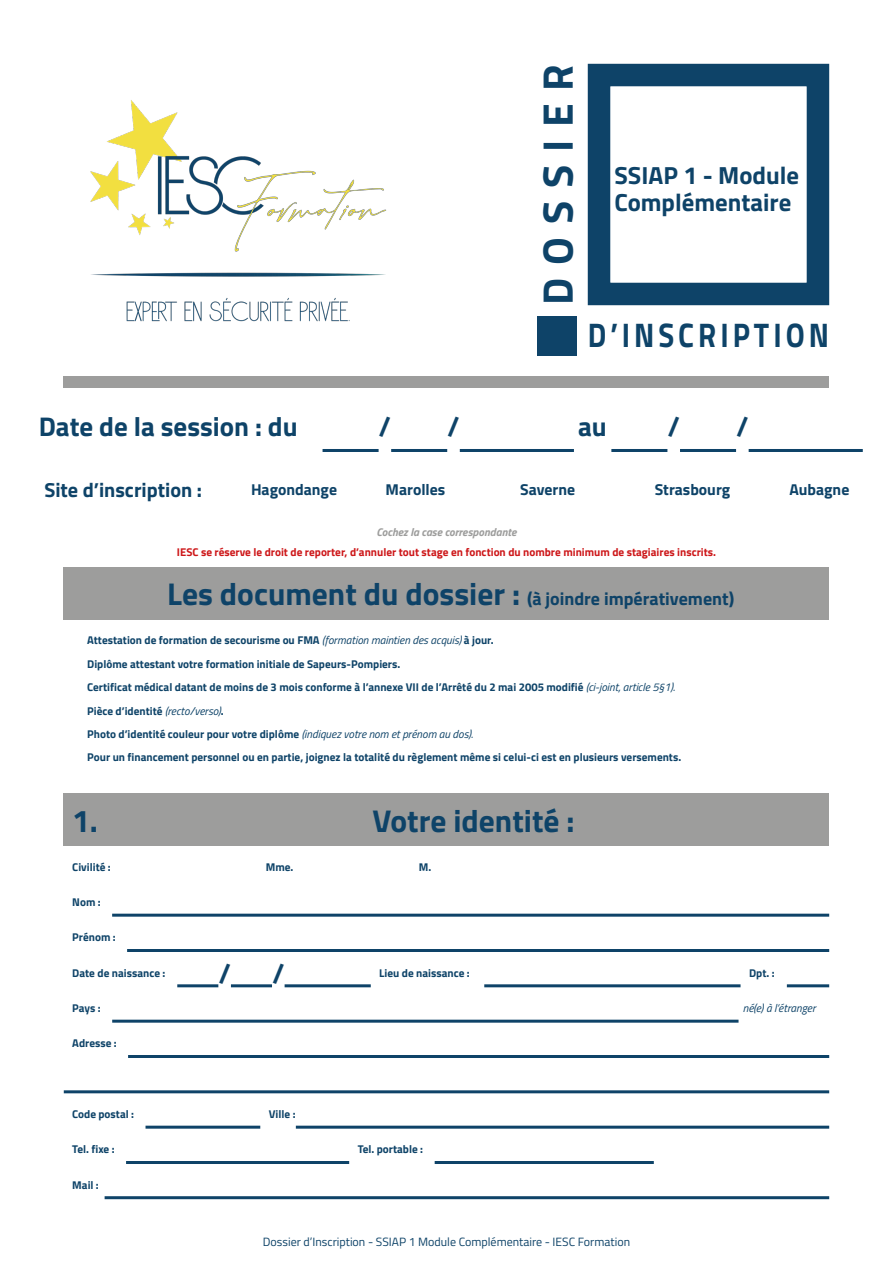
<style>
.page{position:relative;width:893px;height:1263px;background:#fff}
.page>*{position:absolute;margin:0;border:0;box-sizing:border-box;transform-origin:0 0}
.t1{font:700 42.75px "Titillium Web";letter-spacing:.3em;color:#0e4368}
.t2{font:700 34.2px "Titillium Web";letter-spacing:.135em;color:#0e4368;scale:.86 1}
.t3{font:700 31.5px "Titillium Web";color:#0e4368}
.t4{font:700 27px "Titillium Web";color:#0e4368}
.t5{font:700 24.75px/27px "Titillium Web";color:#0e4368}
.t6{font:700 20.25px "Titillium Web";color:#0e4368}
.t7{font:700 18px "Titillium Web";color:#0e4368}
.t8{font:700 15.75px "Titillium Web";color:#0e4368}
.Page_01-Texte{font:12px "Titillium Web";color:#0e4368}
.t9{font:700 11.25px "Titillium Web";color:#0e4368}
.t10{font:700 11.25px "Titillium Web";color:#cd1719}
.t11{font:italic 700 11.25px "Titillium Web";color:#9d9d9c}
.t12{font:italic 11.25px "Titillium Web";color:#0e4368}
.s1{font-size:31.5px}
.s2{font-weight:400;font-style:italic}
</style>
<div class="page">
<div style="left:588px;top:64px;width:241px;height:241px;border:22px solid #0e4368"></div>
<div style="left:537px;top:316px;width:39px;height:40px;background:#0e4368"></div>
<img style="left:90px;top:100px;width:297px;height:222px">
<div style="left:64px;top:567px;width:765px;height:53px;background:#9d9d9c"></div>
<div style="left:64px;top:377px;width:765px;height:11px;background:#9d9d9c"></div>
<hr style="left:460px;top:449px;width:114px;height:3px;background:#0e4368">
<hr style="left:391px;top:449px;width:56px;height:3px;background:#0e4368">
<hr style="left:323px;top:449px;width:56px;height:3px;background:#0e4368">
<hr style="left:680px;top:449px;width:56px;height:3px;background:#0e4368">
<hr style="left:749px;top:449px;width:114px;height:3px;background:#0e4368">
<hr style="left:611px;top:449px;width:56px;height:3px;background:#0e4368">
<div style="left:64px;top:793px;width:765px;height:53px;background:#9d9d9c"></div>
<hr style="left:787px;top:984px;width:42px;height:3px;background:#0e4368">
<hr style="left:484px;top:984px;width:256px;height:3px;background:#0e4368">
<hr style="left:127px;top:949px;width:702px;height:3px;background:#0e4368">
<hr style="left:112px;top:914px;width:717px;height:3px;background:#0e4368">
<hr style="left:177px;top:984px;width:41px;height:3px;background:#0e4368">
<hr style="left:231px;top:984px;width:41px;height:3px;background:#0e4368">
<hr style="left:285px;top:984px;width:86px;height:3px;background:#0e4368">
<hr style="left:112px;top:1020px;width:626px;height:3px;background:#0e4368">
<hr style="left:435px;top:1161px;width:219px;height:3px;background:#0e4368">
<hr style="left:126px;top:1161px;width:223px;height:3px;background:#0e4368">
<hr style="left:146px;top:1126px;width:114px;height:3px;background:#0e4368">
<hr style="left:296px;top:1126px;width:533px;height:3px;background:#0e4368">
<hr style="left:105px;top:1196px;width:724px;height:3px;background:#0e4368">
<hr style="left:128px;top:1055px;width:701px;height:3px;background:#0e4368">
<hr style="left:64px;top:1090px;width:765px;height:3px;background:#0e4368">
<p class="t1" style="left:525px;top:305px;width:243px;rotate:-90deg">DOSSIER</p>
<p class="t5" style="left:614px;top:160px;width:186px">SSIAP 1 - Module<br>Complémentaire</p>
<p class="t2" style="left:588px;top:309px;width:282px">D’INSCRIPTION</p>
<p class="t4" style="left:39px;top:406px;width:260px">Date de la session : du</p>
<p class="t4" style="left:379px;top:406px;width:14px">/</p>
<p class="t4" style="left:447px;top:406px;width:14px">/</p>
<p class="t4" style="left:578px;top:406px;width:30px">au</p>
<p class="t4" style="left:667px;top:406px;width:14px">/</p>
<p class="t4" style="left:736px;top:406px;width:14px">/</p>
<p class="t6" style="left:44px;top:475px;width:159px">Site d’inscription :</p>
<p class="t8" style="left:251px;top:478px;width:88px">Hagondange</p>
<p class="t8" style="left:386px;top:478px;width:61px">Marolles</p>
<p class="t8" style="left:520px;top:478px;width:56px">Saverne</p>
<p class="t8" style="left:655px;top:478px;width:77px">Strasbourg</p>
<p class="t8" style="left:789px;top:478px;width:61px">Aubagne</p>
<p class="t11" style="left:376px;top:523px;width:142px">Cochez la case correspondante</p>
<p class="t10" style="left:177px;top:543px;width:541px">IESC se réserve le droit de reporter, d’annuler tout stage en fonction du nombre minimum de stagiaires inscrits.</p>
<p class="t7" style="left:167px;top:585px;width:569px"><span class="s1">Les document du dossier :</span> (à joindre impérativement)</p>
<p class="t9" style="left:87px;top:632px;width:408px">Attestation de formation de secourisme ou FMA <span class="s2">(formation maintien des acquis)</span> à jour.</p>
<p class="t9" style="left:87px;top:678px;width:589px">Certificat médical datant de moins de 3 mois conforme à l’annexe VII de l’Arrêté du 2 mai 2005 modifié <span class="s2">(ci-joint, article 5§1).</span></p>
<p class="t9" style="left:87px;top:655px;width:315px">Diplôme attestant votre formation initiale de Sapeurs-Pompiers.</p>
<p class="t9" style="left:87px;top:702px;width:138px">Pièce d’identité <span class="s2">(recto/verso)</span>.</p>
<p class="t9" style="left:87px;top:725px;width:387px">Photo d’identité couleur pour votre diplôme <span class="s2">(indiquez votre nom et prénom au dos).</span></p>
<p class="t9" style="left:87px;top:749px;width:596px">Pour un financement personnel ou en partie, joignez la totalité du règlement même si celui-ci est en plusieurs versements.</p>
<p class="t3" style="left:72px;top:796px;width:27px">1.</p>
<p class="t3" style="left:372px;top:796px;width:204px">Votre identité :</p>
<p class="t9" style="left:72px;top:858px;width:40px">Civilité :</p>
<p class="t9" style="left:266px;top:858px;width:29px">Mme.</p>
<p class="t9" style="left:419px;top:858px;width:14px">M.</p>
<p class="t9" style="left:72px;top:893px;width:30px">Nom :</p>
<p class="t9" style="left:72px;top:929px;width:45px">Prénom :</p>
<p class="t9" style="left:72px;top:964px;width:95px">Date de naissance :</p>
<p class="t4" style="left:218px;top:953px;width:14px">/</p>
<p class="t4" style="left:272px;top:953px;width:14px">/</p>
<p class="t9" style="left:72px;top:999px;width:30px">Pays :</p>
<p class="t12" style="left:743px;top:1000px;width:74px">né(e) à l’étranger</p>
<p class="t9" style="left:379px;top:964px;width:92px">Lieu de naissance :</p>
<p class="t9" style="left:749px;top:964px;width:27px">Dpt. :</p>
<p class="t9" style="left:72px;top:1035px;width:46px">Adresse :</p>
<p class="t9" style="left:72px;top:1105px;width:63px">Code postal :</p>
<p class="t9" style="left:269px;top:1105px;width:28px">Ville :</p>
<p class="t9" style="left:72px;top:1141px;width:44px">Tel. fixe :</p>
<p class="t9" style="left:358px;top:1141px;width:67px">Tel. portable :</p>
<p class="t9" style="left:72px;top:1176px;width:28px">Mail :</p>
<p class="Page_01-Texte" style="left:263px;top:1233px;width:369px">Dossier d’Inscription - SSIAP 1 Module Complémentaire - IESC Formation</p>
</div>
